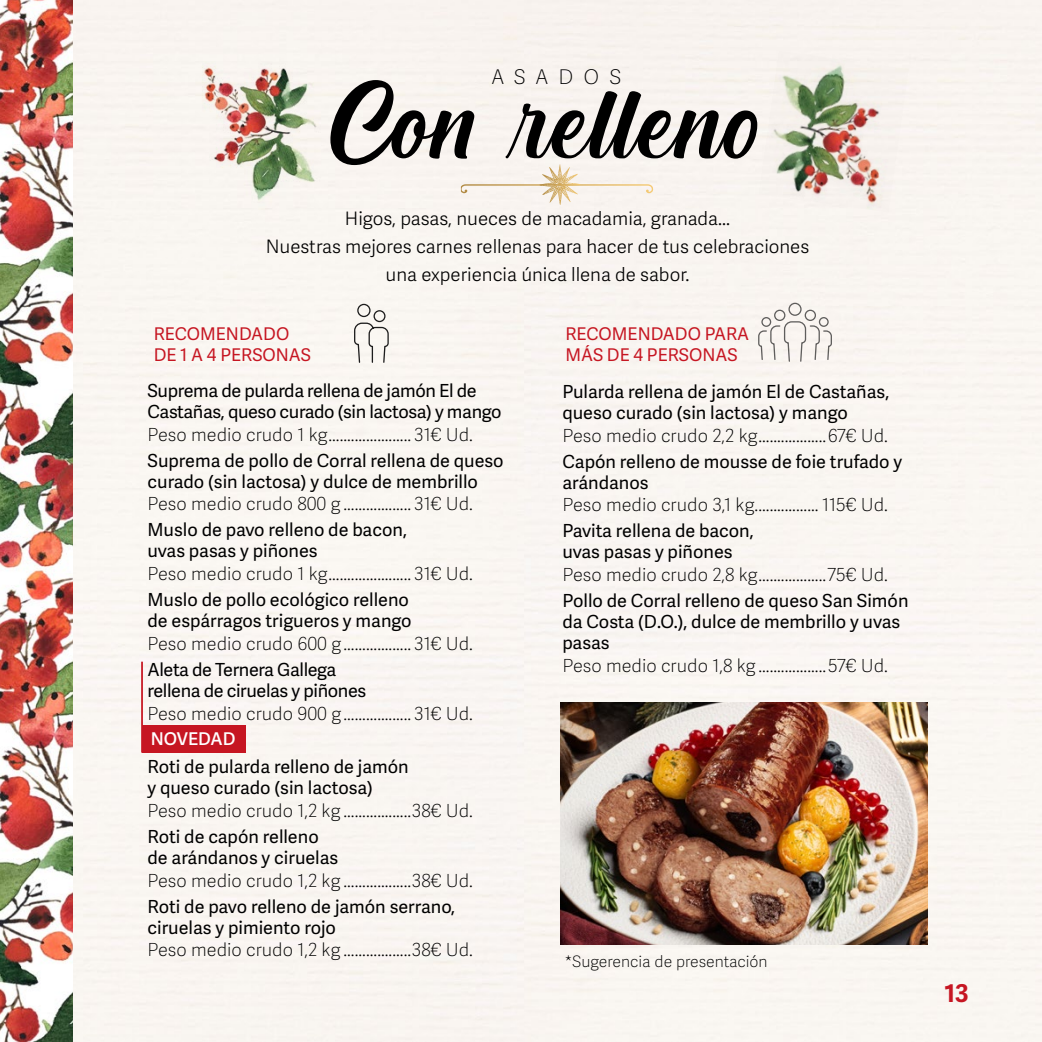
<style>
.page{position:relative;width:1042px;height:1042px;background:#fff}
.page>*{position:absolute;margin:0;border:0;box-sizing:border-box;transform-origin:0 0}
.t1{font:135.97px "Cream Cake";letter-spacing:.06em;color:#000}
.t2{font:700 24.5px "Adelle Sans";color:#c61622}
.t3{font:100 20.3px "Adelle Sans ARA";letter-spacing:.5em;color:#000}
.t4{font:300 18.55px/28px "Adelle Sans ARA";color:#000;text-align:center}
.t5{font:18.03px/21px "Adelle Sans ARA";color:#000}
.t6{font:100 18.03px "Adelle Sans ARA";color:#000}
.t7{font:18.03px/21px "Adelle Sans ARA";letter-spacing:-.02em;color:#000}
.t8{font:17.5px/21px "Adelle Sans ARA";color:#c61622}
.t9{font:600 17.5px "Adelle Sans ARA";color:#fff}
.t10{font:100 15.75px "Adelle Sans ARA";color:#000}
</style>
<div class="page">
<div style="left:72px;top:0;width:970px;height:1042px;background:#f9f5f1"></div>
<svg style="left:461px;top:164px;width:192px;height:41px"></svg>
<img style="left:190px;top:61px;width:130px;height:148px">
<img style="left:758px;top:51px;width:150px;height:161px">
<img style="left:0;top:0;width:72px;height:1042px">
<svg style="left:353px;top:303px;width:36px;height:61px"></svg>
<svg style="left:757px;top:302px;width:75px;height:60px"></svg>
<img style="left:560px;top:702px;width:367px;height:243px">
<hr style="left:141px;top:662px;width:2px;height:90px;background:#c61622">
<div style="left:142px;top:725px;width:103px;height:27px;background:#c61622"></div>
<p class="t3" style="left:491px;top:65px;width:131px">ASADOS</p>
<h1 class="t1" style="left:330px;top:58px;width:428px">Con relleno</h1>
<p class="t4" style="left:266px;top:206px;width:545px">Higos, pasas, nueces de macadamia, granada...<br>Nuestras mejores carnes rellenas para hacer de tus celebraciones una experiencia única llena de sabor.</p>
<p class="t8" style="left:154px;top:325px;width:159px">RECOMENDADO<br>DE 1 A 4 PERSONAS</p>
<p class="t8" style="left:565px;top:325px;width:185px">RECOMENDADO PARA<br>MÁS DE 4 PERSONAS</p>
<p class="t7" style="left:147px;top:382px;width:355px">Suprema de pularda rellena de jamón El de<br>Castañas, queso curado (sin lactosa) y mango</p>
<p class="t6" style="left:147px;top:424px;width:327px">Peso medio crudo 1 kg...................... 31€ Ud.</p>
<p class="t5" style="left:147px;top:451px;width:358px">Suprema de pollo de Corral rellena de queso curado (sin lactosa) y dulce de membrillo</p>
<p class="t6" style="left:147px;top:493px;width:327px">Peso medio crudo 800 g .................. 31€ Ud.</p>
<p class="t5" style="left:147px;top:521px;width:261px">Muslo de pavo relleno de bacon, uvas pasas y piñones</p>
<p class="t6" style="left:147px;top:563px;width:327px">Peso medio crudo 1 kg...................... 31€ Ud.</p>
<p class="t5" style="left:147px;top:591px;width:266px">Muslo de pollo ecológico relleno de espárragos trigueros y mango</p>
<p class="t6" style="left:147px;top:633px;width:327px">Peso medio crudo 600 g.................. 31€ Ud.</p>
<p class="t7" style="left:147px;top:661px;width:220px">Aleta de Ternera Gallega rellena de ciruelas y piñones</p>
<p class="t6" style="left:147px;top:703px;width:327px">Peso medio crudo 900 g.................. 31€ Ud.</p>
<p class="t5" style="left:147px;top:758px;width:263px">Roti de pularda relleno de jamón y queso curado (sin lactosa)</p>
<p class="t6" style="left:147px;top:800px;width:327px">Peso medio crudo 1,2 kg ..................38€ Ud.</p>
<p class="t5" style="left:147px;top:828px;width:192px">Roti de capón relleno de arándanos y ciruelas</p>
<p class="t6" style="left:147px;top:870px;width:327px">Peso medio crudo 1,2 kg ..................38€ Ud.</p>
<p class="t5" style="left:147px;top:897px;width:309px">Roti de pavo relleno de jamón serrano, ciruelas y pimiento rojo</p>
<p class="t6" style="left:147px;top:939px;width:327px">Peso medio crudo 1,2 kg ..................38€ Ud.</p>
<p class="t9" style="left:151px;top:728px;width:86px">NOVEDAD</p>
<p class="t5" style="left:562px;top:383px;width:328px">Pularda rellena de jamón El de Castañas, queso curado (sin lactosa) y mango</p>
<p class="t6" style="left:562px;top:425px;width:327px">Peso medio crudo 2,2 kg..................67€ Ud.</p>
<p class="t5" style="left:562px;top:452px;width:341px">Capón relleno de mousse de foie trufado y arándanos</p>
<p class="t6" style="left:562px;top:494px;width:327px">Peso medio crudo 3,1 kg................. 115€ Ud.</p>
<p class="t5" style="left:562px;top:522px;width:193px">Pavita rellena de bacon, uvas pasas y piñones</p>
<p class="t6" style="left:562px;top:564px;width:327px">Peso medio crudo 2,8 kg..................75€ Ud.</p>
<p class="t5" style="left:562px;top:592px;width:347px">Pollo de Corral relleno de queso San Simón da Costa (D.O.), dulce de membrillo y uvas pasas</p>
<p class="t6" style="left:562px;top:655px;width:327px">Peso medio crudo 1,8 kg ..................57€ Ud.</p>
<p class="t10" style="left:565px;top:952px;width:204px">*Sugerencia de presentación</p>
<h2 class="t2" style="left:932px;top:978px;width:26px">13</h2>
<h2 class="t2" style="left:944px;top:978px;width:26px">13</h2>
</div>
